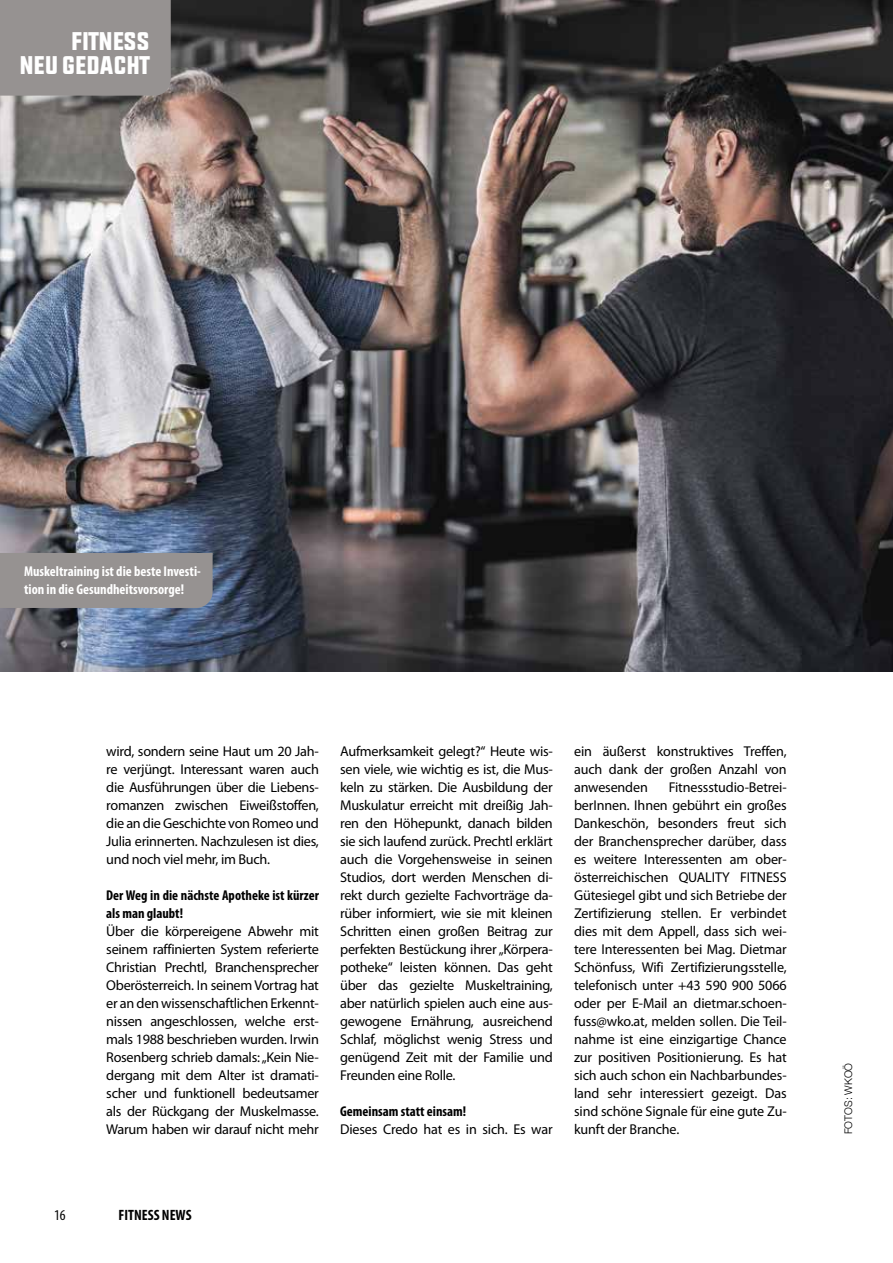
<style>
.page{position:relative;width:893px;height:1263px;background:#fff}
.page>*{position:absolute;margin:0;border:0;box-sizing:border-box;transform-origin:0 0}
.t1{font:25.5px/24.3px "Upbolters New";color:#fff;text-align:right}
.t2{font:700 condensed 15px "Myriad Pro";color:#000}
.t3{font:condensed 15px "Myriad Pro";color:#000}
.t4{font:14.25px/18px "Myriad Pro";letter-spacing:-.02em;color:#000;text-align:justify}
.t5{font:700 condensed 14.25px/18px "Myriad Pro";color:#000}
.t6{font:700 condensed 14.25px/18px "Myriad Pro";color:#fff}
.t7{font:300 10.5px "Helvetica Neue";color:#000}
</style>
<div class="page">
<img style="left:0;top:0;width:893px;height:672px">
<div style="left:0;top:553px;width:213px;height:55px;background:#969291"></div>
<div style="left:0;top:0;width:171px;height:96px;background:#969291"></div>
<h1 class="t1" style="left:19px;top:29px;width:132px">FITNESS<br>NEU GEDACHT</h1>
<p class="t6" style="left:24px;top:562px;width:178px">Muskeltraining ist die beste Investi&shy;tion in die Gesundheitsvorsorge!</p>
<p class="t4" style="left:106px;top:743px;width:214px">wird, sondern seine Haut um 20 Jah&shy;re verjüngt. Interessant waren auch die Ausführungen über die Liebens&shy;romanzen zwischen Eiweißstoffen, die an die Geschichte von Romeo und Julia erinnerten. Nachzulesen ist dies, und noch viel mehr, im Buch.</p>
<p class="t5" style="left:106px;top:886px;width:214px">Der Weg in die nächste Apotheke ist kürzer als man glaubt!</p>
<p class="t4" style="left:106px;top:922px;width:214px">Über die körpereigene Abwehr mit seinem raffinierten System referierte Christian Prechtl, Branchensprecher Oberösterreich. In seinem Vortrag hat er an den wissenschaftlichen Erkennt&shy;nissen angeschlossen, welche erst&shy;mals 1988 beschrieben wurden. Irwin Rosenberg schrieb damals: „Kein Nie&shy;dergang mit dem Alter ist dramati&shy;scher und funktionell bedeutsamer als der Rückgang der Muskelmasse.<br>Warum haben wir darauf nicht mehr</p>
<p class="t4" style="left:340px;top:742px;width:214px">Aufmerksamkeit gelegt?“ Heute wis&shy;sen viele, wie wichtig es ist, die Mus&shy;keln zu stärken. Die Ausbildung der Muskulatur erreicht mit dreißig Jah&shy;ren den Höhepunkt, danach bilden sie sich laufend zurück. Prechtl erklärt auch die Vorgehensweise in seinen Studios, dort werden Menschen di&shy;rekt durch gezielte Fachvorträge da&shy;rüber informiert, wie sie mit kleinen Schritten einen großen Beitrag zur perfekten Bestückung ihrer „Körpera&shy;potheke“ leisten können. Das geht über das gezielte Muskeltraining, aber natürlich spielen auch eine aus&shy;gewogene Ernährung, ausreichend Schlaf, möglichst wenig Stress und genügend Zeit mit der Familie und Freunden eine Rolle.</p>
<p class="t5" style="left:340px;top:1102px;width:128px">Gemeinsam statt einsam!</p>
<p class="t4" style="left:340px;top:1121px;width:214px">Dieses Credo hat es in sich. Es war</p>
<p class="t4" style="left:574px;top:743px;width:214px">ein äußerst konstruktives Treffen, auch dank der großen Anzahl von anwesenden</p>
<p class="t4" style="left:574px;top:779px;width:214px;text-indent:95px">Fitnessstudio-Betrei&shy;berInnen. Ihnen gebührt ein großes Dankeschön, besonders freut sich der Branchensprecher darüber, dass es weitere Interessenten am ober&shy;österreichischen QUALITY FITNESS Gütesiegel gibt und sich Betriebe der Zertifizierung stellen. Er verbindet dies mit dem Appell, dass sich wei&shy;tere Interessenten bei Mag. Dietmar Schönfuss, Wifi Zertifizierungsstelle, telefonisch unter +43 590 900 5066 oder per E-Mail an dietmar.schoen&shy;fuss@wko.at, melden sollen. Die Teil&shy;nahme ist eine einzigartige Chance zur positiven Positionierung. Es hat sich auch schon ein Nachbarbundes&shy;land sehr interessiert gezeigt. Das sind schöne Signale für eine gute Zu&shy;kunft der Branche.</p>
<p class="t3" style="left:54px;top:1207px;width:13px">16</p>
<p class="t2" style="left:119px;top:1207px;width:75px">FITNESS NEWS</p>
<p class="t7" style="left:840px;top:1134px;width:73px;rotate:-90deg">FOTOS: WKOÖ</p>
</div>
